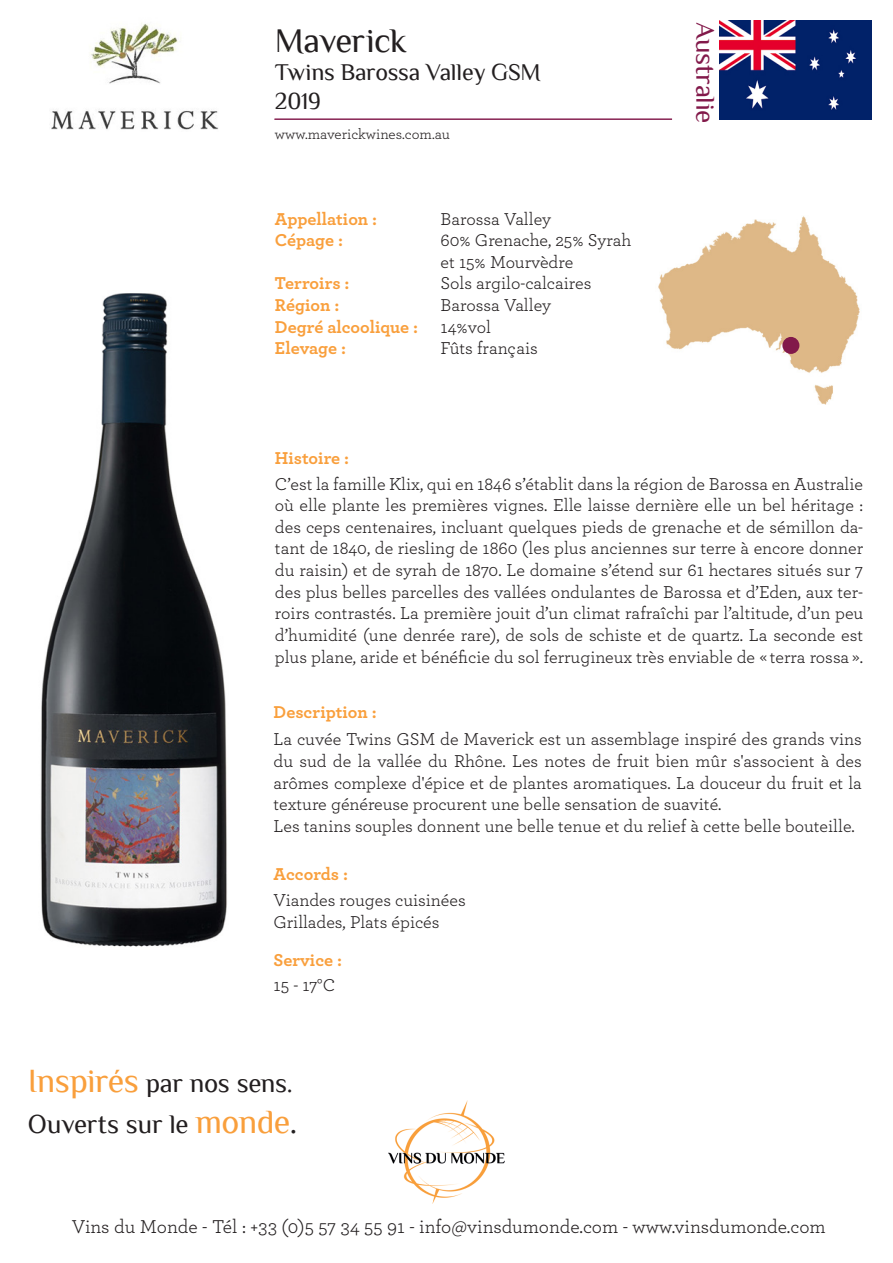
<style>
.page{position:relative;width:893px;height:1263px;background:#fff}
.page>*{position:absolute;margin:0;border:0;box-sizing:border-box;transform-origin:0 0}
.t1{font:34.5px "Philosopher";letter-spacing:-.02em;color:#231f20}
.t2{font:27px "Philosopher";letter-spacing:-.01em;color:#82194a}
.t3{font:26.85px/40.7px "Philosopher";letter-spacing:-.015em;color:#231f20}
.t4{font:24px "Philosopher";letter-spacing:-.015em;color:#231f20}
.t5{font:19.5px "Archer";color:#231f20}
.t6{font:18px/21.6px "Archer";color:#231f20;text-align:justify}
.t7{font:700 18px/21.6px "Archer";color:#f99f3c}
.t8{font:15px "Archer";color:#231f20}
.s1{font-size:33.9px;color:#f99f3c}
.s2{font-size:33.9px}
</style>
<div class="page">
<img style="left:388px;top:1101px;width:117px;height:102px">
<img style="left:40px;top:293px;width:187px;height:654px">
<img style="left:658px;top:216px;width:202px;height:189px">
<hr style="left:274px;top:119px;width:398px;height:1px;background:#82194a">
<img style="left:720px;top:21px;width:152px;height:98px">
<img style="left:51px;top:23px;width:167px;height:107px">
<div style="left:782px;top:337px;width:17px;height:17px;background:#82194a;border-radius:50%"></div>
<p class="t1" style="left:275px;top:22px;width:133px">Maverick</p>
<p class="t4" style="left:275px;top:60px;width:268px">Twins Barossa Valley GSM</p>
<p class="t4" style="left:275px;top:89px;width:47px">2019</p>
<p class="t8" style="left:275px;top:124px;width:177px">www.maverickwines.com.au</p>
<p class="t7" style="left:275px;top:207px;width:104px">Appellation :<br>Cépage :</p>
<p class="t7" style="left:275px;top:271px;width:76px">Terroirs :</p>
<p class="t7" style="left:275px;top:293px;width:66px">Région :</p>
<p class="t7" style="left:275px;top:315px;width:145px">Degré alcoolique :</p>
<p class="t7" style="left:275px;top:336px;width:73px">Elevage :</p>
<p class="t6" style="left:441px;top:207px;width:112px">Barossa Valley</p>
<p class="t6" style="left:441px;top:229px;width:192px">60% Grenache, 25% Syrah</p>
<p class="t6" style="left:441px;top:250px;width:134px">et 15% Mourvèdre</p>
<p class="t6" style="left:441px;top:272px;width:152px">Sols argilo-calcaires</p>
<p class="t6" style="left:441px;top:293px;width:112px">Barossa Valley</p>
<p class="t6" style="left:441px;top:315px;width:52px">14%vol</p>
<p class="t6" style="left:441px;top:337px;width:99px">Fûts français</p>
<p class="t7" style="left:275px;top:446px;width:76px">Histoire :</p>
<p class="t2" style="left:720px;top:22px;width:103px;rotate:90deg">Australie</p>
<p class="t6" style="left:275px;top:472px;width:590px">C’est la famille Klix, qui en 1846 s’établit dans la région de Barossa en Australie où elle plante les premières vignes. Elle laisse dernière elle un bel héritage : des ceps centenaires, incluant quelques pieds de grenache et de sémillon da&shy;tant de 1840, de riesling de 1860 (les plus anciennes sur terre à encore donner du raisin) et de syrah de 1870. Le domaine s’étend sur 61 hectares situés sur 7 des plus belles parcelles des vallées ondulantes de Barossa et d’Eden, aux ter&shy;roirs contrastés. La première jouit d’un climat rafraîchi par l’altitude, d’un peu d’humidité (une denrée rare), de sols de schiste et de quartz. La seconde est plus plane, aride et bénéficie du sol ferrugineux très enviable de « terra rossa ».</p>
<p class="t7" style="left:274px;top:700px;width:105px">Description :</p>
<p class="t6" style="left:274px;top:728px;width:590px">La cuvée Twins GSM de Maverick est un assemblage inspiré des grands vins du sud de la vallée du Rhône. Les notes de fruit bien mûr s'associent à des arômes complexe d'épice et de plantes aromatiques. La douceur du fruit et la texture généreuse procurent une belle sensation de suavité.</p>
<p class="t6" style="left:274px;top:814px;width:583px">Les tanins souples donnent une belle tenue et du relief à cette belle bouteille.</p>
<p class="t7" style="left:274px;top:862px;width:76px">Accords :</p>
<p class="t6" style="left:274px;top:888px;width:194px">Viandes rouges cuisinées</p>
<p class="t6" style="left:274px;top:910px;width:168px">Grillades, Plats épicés</p>
<p class="t7" style="left:274px;top:948px;width:70px">Service :</p>
<p class="t6" style="left:274px;top:974px;width:63px">15 - 17°C</p>
<h3 class="t3" style="left:28px;top:1063px;width:271px"><span class="s1">Inspirés</span> par nos sens.<br>Ouverts sur le <span class="s1">monde</span><span class="s2">.</span></h3>
<p class="t5" style="left:72px;top:1213px;width:755px">Vins du Monde - Tél : +33 (0)5 57 34 55 91 - info@vinsdumonde.com - www.vinsdumonde.com</p>
</div>
